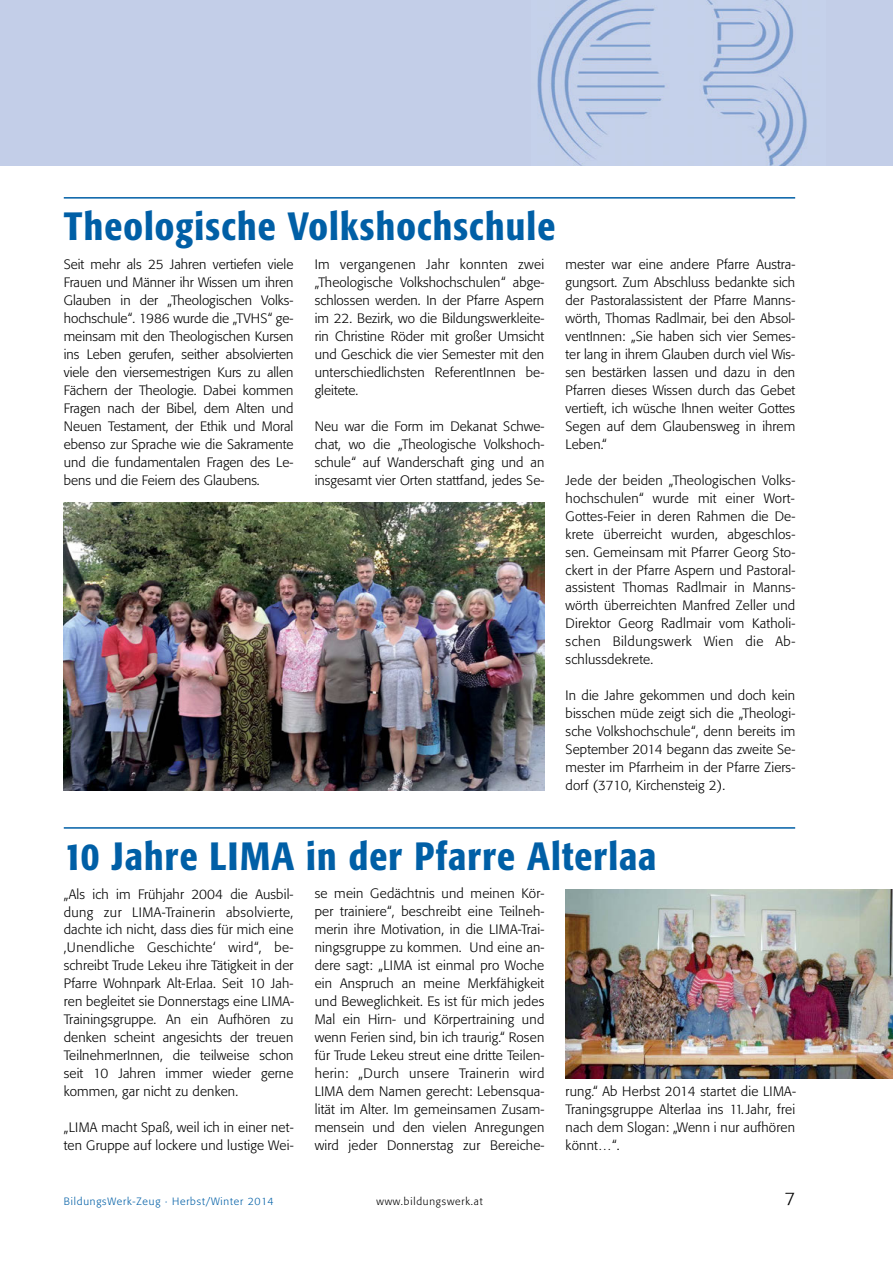
<style>
.page{position:relative;width:893px;height:1263px;background:#fff}
.page>*{position:absolute;margin:0;border:0;box-sizing:border-box;transform-origin:0 0}
.t1{font:500 condensed 39px "Formata";letter-spacing:.03em;color:#005fa6}
.t2{font:300 18px "Formata";color:#000}
.t3{font:300 13.5px/18px "Formata";letter-spacing:.01em;color:#000;text-align:justify}
.t4{font:300 10.5px "Formata";letter-spacing:.08em;color:#005fa6}
.t5{font:300 10.5px "Formata";letter-spacing:.08em;color:#000}
</style>
<div class="page">
<div style="left:0;top:0;width:893px;height:166px;background:#c3cee8"></div>
<img style="left:537px;top:0;width:270px;height:166px">
<hr style="left:64px;top:197px;width:731px;height:2px;background:#005fa6">
<hr style="left:64px;top:827px;width:731px;height:2px;background:#005fa6">
<img style="left:64px;top:503px;width:480px;height:288px">
<img style="left:566px;top:889px;width:327px;height:190px">
<h1 class="t1" style="left:64px;top:211px;width:493px">Theologische Volkshochschule</h1>
<p class="t3" style="left:64px;top:256px;width:231px">Seit mehr als 25 Jahren vertiefen viele Frauen und Männer ihr Wissen um ihren Glauben in der „Theologischen Volks&shy;hochschule“. 1986 wurde die „TVHS“ ge&shy;meinsam mit den Theologischen Kursen ins Leben gerufen, seither absolvierten viele den viersemestrigen Kurs zu allen Fächern der Theologie. Dabei kommen Fragen nach der Bibel, dem Alten und Neuen Testament, der Ethik und Moral ebenso zur Sprache wie die Sakramente und die fundamentalen Fragen des Le&shy;bens und die Feiern des Glaubens.</p>
<p class="t3" style="left:315px;top:256px;width:231px">Im vergangenen Jahr konnten zwei „Theologische Volkshochschulen“ abge&shy;schlossen werden. In der Pfarre Aspern im 22. Bezirk, wo die Bildungswerkleite&shy;rin Christine Röder mit großer Umsicht und Geschick die vier Semester mit den unterschiedlichsten ReferentInnen be&shy;gleitete.</p>
<p class="t3" style="left:315px;top:418px;width:231px">Neu war die Form im Dekanat Schwe&shy;chat, wo die „Theologische Volkshoch&shy;schule“ auf Wanderschaft ging und an insgesamt vier Orten stattfand, jedes Se-</p>
<p class="t3" style="left:566px;top:256px;width:231px">mester war eine andere Pfarre Austra&shy;gungsort. Zum Abschluss bedankte sich der Pastoralassistent der Pfarre Manns&shy;wörth, Thomas Radlmair, bei den Absol&shy;ventInnen: „Sie haben sich vier Semes&shy;ter lang in ihrem Glauben durch viel Wis&shy;sen bestärken lassen und dazu in den Pfarren dieses Wissen durch das Gebet vertieft, ich wüsche Ihnen weiter Gottes Segen auf dem Glaubensweg in ihrem Leben.“</p>
<p class="t3" style="left:566px;top:472px;width:231px">Jede der beiden „Theologischen Volks&shy;hochschulen“ wurde mit einer Wort-Gottes-Feier in deren Rahmen die De&shy;krete überreicht wurden, abgeschlos&shy;sen. Gemeinsam mit Pfarrer Georg Sto&shy;ckert in der Pfarre Aspern und Pastoral&shy;assistent Thomas Radlmair in Manns&shy;wörth überreichten Manfred Zeller und Direktor Georg Radlmair vom Katholi&shy;schen Bildungswerk Wien die Ab&shy;schlussdekrete.</p>
<p class="t3" style="left:566px;top:688px;width:231px">In die Jahre gekommen und doch kein bisschen müde zeigt sich die „Theologi&shy;sche Volkshochschule“, denn bereits im September 2014 begann das zweite Se&shy;mester im Pfarrheim in der Pfarre Ziers&shy;dorf (3710, Kirchensteig 2).</p>
<h1 class="t1" style="left:64px;top:841px;width:594px">10 Jahre LIMA in der Pfarre Alterlaa</h1>
<p class="t3" style="left:64px;top:886px;width:232px">„Als ich im Frühjahr 2004 die Ausbil&shy;dung zur LIMA-Trainerin absolvierte, dachte ich nicht, dass dies für mich eine ‚Unendliche Geschichte‘ wird“, be&shy;schreibt Trude Lekeu ihre Tätigkeit in der Pfarre Wohnpark Alt-Erlaa. Seit 10 Jah&shy;ren begleitet sie Donnerstags eine LIMA-Trainingsgruppe. An ein Aufhören zu denken scheint angesichts der treuen TeilnehmerInnen, die teilweise schon seit 10 Jahren immer wieder gerne kommen, gar nicht zu denken.</p>
<p class="t3" style="left:64px;top:1120px;width:231px">„LIMA macht Spaß, weil ich in einer net&shy;ten Gruppe auf lockere und lustige Wei-</p>
<p class="t3" style="left:315px;top:886px;width:231px">se mein Gedächtnis und meinen Kör&shy;per trainiere“, beschreibt eine Teilneh&shy;merin ihre Motivation, in die LIMA-Trai&shy;ningsgruppe zu kommen. Und eine an&shy;dere sagt: „LIMA ist einmal pro Woche ein Anspruch an meine Merkfähigkeit und Beweglichkeit. Es ist für mich jedes Mal ein Hirn- und Körpertraining und wenn Ferien sind, bin ich traurig.“ Rosen für Trude Lekeu streut eine dritte Teilen&shy;herin: „Durch unsere Trainerin wird LIMA dem Namen gerecht: Lebensqua&shy;lität im Alter. Im gemeinsamen Zusam&shy;mensein und den vielen Anregungen wird jeder Donnerstag zur Bereiche-</p>
<p class="t3" style="left:566px;top:1084px;width:232px">rung.“ Ab Herbst 2014 startet die LIMA-Traningsgruppe Alterlaa ins 11. Jahr, frei nach dem Slogan: „Wenn i nur aufhören könnt…“.</p>
<p class="t4" style="left:64px;top:1197px;width:211px">BildungsWerk-Zeug · Herbst/Winter 2014</p>
<p class="t5" style="left:376px;top:1197px;width:108px">www.bildungswerk.at</p>
<h2 class="t2" style="left:785px;top:1191px;width:12px">7</h2>
</div>
